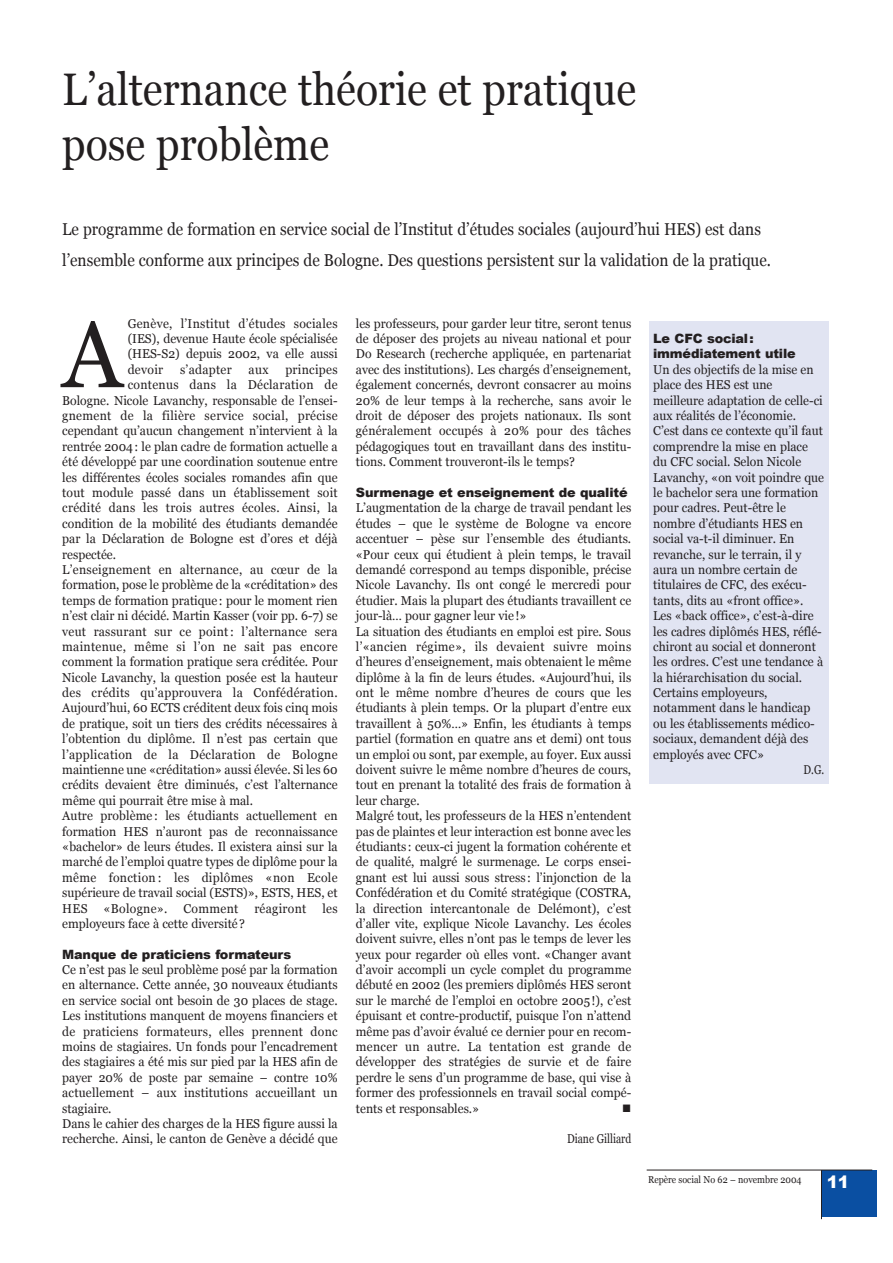
<style>
.page{position:relative;width:893px;height:1263px;background:#fff}
.page>*{position:absolute;margin:0;border:0;box-sizing:border-box;transform-origin:0 0}
.t1{font:94.2px "Georgia";color:#231f20;scale:.95 1}
.t2{font:45.6px/54.8px "Georgia";color:#231f20;scale:.9 1}
.t3{font:17.1px/30.8px "Georgia";color:#231f20;scale:.9 1}
.t4{font:900 17.1px "Arial";color:#fff}
.t5{font:12.9px/15.5px "Georgia";color:#231f20;text-align:justify;scale:.95 1}
.t6{font:12.9px "Georgia";letter-spacing:.025em;color:#231f20;scale:.95 1}
.t7{font:900 12.9px/15.5px "Arial";letter-spacing:-.015em;color:#231f20}
.t8{font:12.9px "Georgia";letter-spacing:.02em;color:#231f20;scale:.95 1}
.t9{font:12.9px "Georgia";color:#231f20;scale:.8 1}
.t10{font:10.05px "Georgia";color:#231f20;scale:.9 1}
</style>
<div class="page">
<div style="left:822px;top:1171px;width:55px;height:46px;background:#0a4fa2"></div>
<hr style="left:647px;top:1170px;width:225px;height:1px;background:#231f20">
<hr style="left:821px;top:1170px;width:1px;height:49px;background:#231f20">
<div style="left:649px;top:321px;width:179px;height:463px;background:#e1e4f2"></div>
<h2 class="t2" style="left:62px;top:62px;width:639px">L’alternance théorie et pratique pose problème</h2>
<h3 class="t3" style="left:62px;top:214px;width:789px">Le programme de formation en service social de l’Institut d’études sociales (aujourd’hui HES) est dans l’ensemble conforme aux principes de Bologne. Des questions persistent sur la validation de la pratique.</h3>
<h1 class="t1" style="left:62px;top:301px;width:65px">A</h1>
<p class="t5" style="left:128px;top:315px;width:223px">Genève, l’Institut d’études sociales (IES), devenue Haute école spécialisée (HES-S2) depuis 2002, va elle aussi devoir</p>
<p class="t6" style="left:180px;top:362px;width:56px">s’adapter</p>
<p class="t5" style="left:249px;top:362px;width:22px">aux</p>
<p class="t6" style="left:285px;top:362px;width:57px">principes</p>
<p class="t6" style="left:128px;top:377px;width:222px">contenus dans la Déclaration de</p>
<p class="t5" style="left:62px;top:392px;width:291px">Bologne. Nicole Lavanchy, responsable de l’ensei-</p>
<p class="t6" style="left:62px;top:408px;width:291px">gnement de la filière service social, précise</p>
<p class="t5" style="left:62px;top:423px;width:291px">cependant qu’aucun changement n’intervient à la</p>
<p class="t5" style="left:62px;top:439px;width:291px">rentrée 2004 : le plan cadre de formation actuelle a</p>
<p class="t5" style="left:62px;top:454px;width:291px">été développé par une coordination soutenue entre</p>
<p class="t5" style="left:62px;top:469px;width:291px">les différentes écoles sociales romandes afin que</p>
<p class="t5" style="left:62px;top:485px;width:291px">tout module passé dans un établissement soit</p>
<p class="t6" style="left:62px;top:501px;width:291px">crédité dans les trois autres écoles. Ainsi, la</p>
<p class="t5" style="left:62px;top:516px;width:291px">condition de la mobilité des étudiants demandée</p>
<p class="t5" style="left:62px;top:531px;width:291px">par la Déclaration de Bologne est d’ores et déjà</p>
<p class="t5" style="left:62px;top:546px;width:58px">respectée.</p>
<p class="t8" style="left:62px;top:562px;width:291px">L’enseignement en alternance, au cœur de la</p>
<p class="t5" style="left:62px;top:577px;width:291px">formation, pose le problème de la «créditation» des</p>
<p class="t5" style="left:62px;top:593px;width:291px">temps de formation pratique : pour le moment rien</p>
<p class="t5" style="left:62px;top:608px;width:291px">n’est clair ni décidé. Martin Kasser (voir pp. 6-7) se</p>
<p class="t8" style="left:62px;top:624px;width:291px">veut rassurant sur ce point : l’alternance sera</p>
<p class="t6" style="left:62px;top:639px;width:291px">maintenue, même si l’on ne sait pas encore</p>
<p class="t5" style="left:62px;top:654px;width:291px">comment la formation pratique sera créditée. Pour</p>
<p class="t5" style="left:62px;top:669px;width:291px">Nicole Lavanchy, la question posée est la hauteur</p>
<p class="t6" style="left:62px;top:685px;width:291px">des crédits qu’approuvera la Confédération.</p>
<p class="t5" style="left:62px;top:700px;width:291px">Aujourd’hui, 60 ECTS créditent deux fois cinq mois</p>
<p class="t5" style="left:62px;top:716px;width:291px">de pratique, soit un tiers des crédits nécessaires à</p>
<p class="t5" style="left:62px;top:731px;width:291px">l’obtention du diplôme. Il n’est pas certain que</p>
<p class="t6" style="left:62px;top:747px;width:291px">l’application de la Déclaration de Bologne</p>
<p class="t5" style="left:62px;top:762px;width:291px">maintienne une «créditation» aussi élevée. Si les 60</p>
<p class="t5" style="left:62px;top:777px;width:291px">crédits devaient être diminués, c’est l’alternance</p>
<p class="t5" style="left:62px;top:793px;width:202px">même qui pourrait être mise à mal.</p>
<p class="t5" style="left:62px;top:808px;width:291px">Autre problème : les étudiants actuellement en</p>
<p class="t5" style="left:62px;top:823px;width:291px">formation HES n’auront pas de reconnaissance</p>
<p class="t5" style="left:62px;top:839px;width:291px">«bachelor» de leurs études. Il existera ainsi sur la</p>
<p class="t5" style="left:62px;top:854px;width:291px">marché de l’emploi quatre types de diplôme pour la</p>
<p class="t6" style="left:62px;top:870px;width:291px">même fonction : les diplômes «non Ecole</p>
<p class="t5" style="left:62px;top:885px;width:291px">supérieure de travail social (ESTS)», ESTS, HES, et</p>
<p class="t6" style="left:62px;top:901px;width:291px">HES «Bologne». Comment réagiront les</p>
<p class="t5" style="left:62px;top:916px;width:194px">employeurs face à cette diversité ?</p>
<p class="t7" style="left:62px;top:946px;width:230px">Manque de praticiens formateurs</p>
<p class="t5" style="left:62px;top:962px;width:291px;text-align:left">Ce n’est pas le seul problème posé par la formation en alternance. Cette année, 30 nouveaux étudiants en service social ont besoin de 30 places de stage.<br>Les institutions manquent de moyens financiers et de praticiens formateurs, elles prennent donc moins de stagiaires. Un fonds pour l’encadrement des stagiaires a été mis sur pied par la HES afin de payer 20% de poste par semaine – contre 10% actuellement – aux institutions accueillant un stagiaire.<br>Dans le cahier des charges de la HES figure aussi la recherche. Ainsi, le canton de Genève a décidé que</p>
<p class="t5" style="left:356px;top:315px;width:291px">les professeurs, pour garder leur titre, seront tenus de déposer des projets au niveau national et pour Do Research (recherche appliquée, en partenariat avec des institutions). Les chargés d’enseignement, également concernés, devront consacrer au moins 20% de leur temps à la recherche, sans avoir le droit de déposer des projets nationaux. Ils sont généralement occupés à 20% pour des tâches pédagogiques tout en travaillant dans des institu&shy;tions. Comment trouveront-ils le temps?</p>
<p class="t7" style="left:356px;top:484px;width:273px">Surmenage et enseignement de qualité</p>
<p class="t5" style="left:356px;top:500px;width:291px;text-align:left">L’augmentation de la charge de travail pendant les études – que le système de Bologne va encore accentuer – pèse sur l’ensemble des étudiants. «Pour ceux qui étudient à plein temps, le travail demandé correspond au temps disponible, précise Nicole Lavanchy. Ils ont congé le mercredi pour étudier. Mais la plupart des étudiants travaillent ce jour-là… pour gagner leur vie !»<br>La situation des étudiants en emploi est pire. Sous l’«ancien régime», ils devaient suivre moins d’heures d’enseignement, mais obtenaient le même diplôme à la fin de leurs études. «Aujourd’hui, ils ont le même nombre d’heures de cours que les étudiants à plein temps. Or la plupart d’entre eux travaillent à 50%…» Enfin, les étudiants à temps partiel (formation en quatre ans et demi) ont tous un emploi ou sont, par exemple, au foyer. Eux aussi doivent suivre le même nombre d’heures de cours, tout en prenant la totalité des frais de formation à leur charge.<br>Malgré tout, les professeurs de la HES n’entendent pas de plaintes et leur interaction est bonne avec les étudiants : ceux-ci jugent la formation cohérente et de qualité, malgré le surmenage. Le corps ensei&shy;gnant est lui aussi sous stress : l’injonction de la Confédération et du Comité stratégique (COSTRA, la direction intercantonale de Delémont), c’est d’aller vite, explique Nicole Lavanchy. Les écoles doivent suivre, elles n’ont pas le temps de lever les yeux pour regarder où elles vont. «Changer avant d’avoir accompli un cycle complet du programme débuté en 2002 (les premiers diplômés HES seront sur le marché de l’emploi en octobre 2005 !), c’est épuisant et contre-productif, puisque l’on n’attend même pas d’avoir évalué ce dernier pour en recom&shy;mencer un autre. La tentation est grande de développer des stratégies de survie et de faire perdre le sens d’un programme de base, qui vise à former des professionnels en travail social compé&shy;tents et responsables.»</p>
<p class="t9" style="left:567px;top:1132px;width:82px">Diane Gilliard</p>
<p class="t7" style="left:653px;top:330px;width:144px">Le CFC social: immédiatement utile</p>
<p class="t5" style="left:653px;top:362px;width:170px">Un des objectifs de la mise en</p>
<p class="t5" style="left:653px;top:377px;width:127px">place des HES est une</p>
<p class="t5" style="left:653px;top:392px;width:180px">meilleure adaptation de celle-ci</p>
<p class="t5" style="left:653px;top:408px;width:152px">aux réalités de l’économie.</p>
<p class="t5" style="left:653px;top:423px;width:180px">C’est dans ce contexte qu’il faut</p>
<p class="t5" style="left:653px;top:439px;width:164px">comprendre la mise en place</p>
<p class="t5" style="left:653px;top:454px;width:157px">du CFC social. Selon Nicole</p>
<p class="t5" style="left:653px;top:469px;width:181px">Lavanchy, «on voit poindre que</p>
<p class="t5" style="left:653px;top:485px;width:175px">le bachelor sera une formation</p>
<p class="t5" style="left:653px;top:500px;width:141px">pour cadres. Peut-être le</p>
<p class="t5" style="left:653px;top:516px;width:159px">nombre d’étudiants HES en</p>
<p class="t5" style="left:653px;top:531px;width:150px">social va-t-il diminuer. En</p>
<p class="t5" style="left:653px;top:546px;width:157px">revanche, sur le terrain, il y</p>
<p class="t5" style="left:653px;top:562px;width:153px">aura un nombre certain de</p>
<p class="t5" style="left:653px;top:577px;width:163px">titulaires de CFC, des exécu-</p>
<p class="t5" style="left:653px;top:593px;width:160px">tants, dits au «front office».</p>
<p class="t5" style="left:653px;top:608px;width:170px">Les «back office», c’est-à-dire</p>
<p class="t5" style="left:653px;top:623px;width:179px">les cadres diplômés HES, réflé-</p>
<p class="t5" style="left:653px;top:639px;width:173px">chiront au social et donneront</p>
<p class="t5" style="left:653px;top:654px;width:180px">les ordres. C’est une tendance à</p>
<p class="t5" style="left:653px;top:669px;width:158px">la hiérarchisation du social.</p>
<p class="t5" style="left:653px;top:685px;width:122px">Certains employeurs,</p>
<p class="t5" style="left:653px;top:700px;width:167px">notamment dans le handicap</p>
<p class="t5" style="left:653px;top:716px;width:172px">ou les établissements médico-</p>
<p class="t5" style="left:653px;top:731px;width:165px">sociaux, demandent déjà des</p>
<p class="t5" style="left:653px;top:746px;width:118px">employés avec CFC»</p>
<p class="t9" style="left:803px;top:762px;width:27px">D.G.</p>
<p class="t10" style="left:648px;top:1174px;width:172px">Repère social No 62 – novembre 2004</p>
<h3 class="t4" style="left:827px;top:1169px;width:24px">11</h3>
</div>
